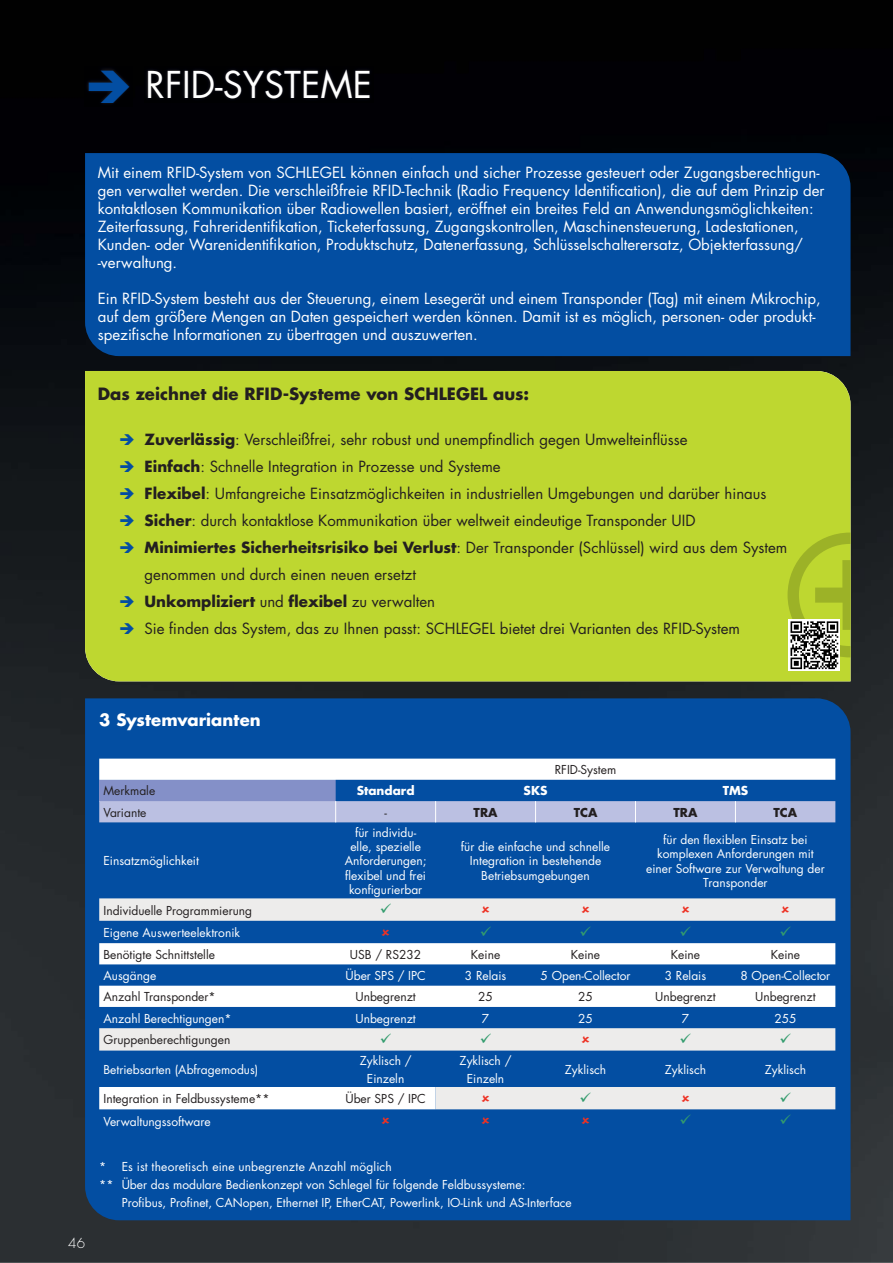
<style>
.page{position:relative;width:893px;height:1263px;background:#fff}
.page>*{position:absolute;margin:0;border:0;box-sizing:border-box;transform-origin:0 0}
.t1{font:36px "Futura Std";color:#fff}
.t2{font:700 16.5px "Futura Std";letter-spacing:.005em;color:#231f20}
.t3{font:700 16.5px "Futura Std";color:#fff}
.t4{font:15px/18px "Futura Std";color:#fff}
.t5{font:15px/27px "Futura Std";color:#231f20}
.t6{font:300 13.5px "Futura Std";color:#fff}
.t7{font:12px/14.4px "Futura Std";color:#fff;text-align:center}
.t8{font:12px "Futura Std";color:#231f20}
.t9{font:700 12px "Futura Std";color:#fff}
.t10{font:700 12px "Futura Std";color:#231f20}
.s1{font-weight:700}
</style>
<div class="page">
<img style="left:0;top:0;width:893px;height:1263px">
<div style="left:85px;top:371px;width:765px;height:310px;background:#bed730"></div>
<div style="left:85px;top:153px;width:765px;height:203px;background:#034ea2"></div>
<div style="left:85px;top:698px;width:765px;height:522px;background:#034ea2"></div>
<img style="left:850px;top:533px;width:1px;height:124px">
<img style="left:85px;top:67px;width:47px;height:39px">
<img style="left:144px;top:66px;width:229px;height:36px">
<svg style="left:789px;top:669px;width:51px;height:2px"></svg>
<svg style="left:787px;top:533px;width:63px;height:136px;background:#a4b548"></svg>
<svg style="left:99px;top:898px;width:736px;height:211px;background:#5686bc"></svg>
<svg style="left:99px;top:943px;width:736px;height:21px"></svg>
<svg style="left:99px;top:986px;width:736px;height:21px"></svg>
<svg style="left:99px;top:1087px;width:337px;height:22px"></svg>
<svg style="left:99px;top:759px;width:736px;height:63px"></svg>
<svg style="left:89px;top:70px;width:40px;height:33px"></svg>
<svg style="left:120px;top:434px;width:14px;height:11px"></svg>
<svg style="left:120px;top:461px;width:14px;height:11px"></svg>
<svg style="left:120px;top:488px;width:14px;height:11px"></svg>
<svg style="left:120px;top:515px;width:14px;height:11px"></svg>
<svg style="left:120px;top:542px;width:14px;height:11px"></svg>
<svg style="left:120px;top:596px;width:14px;height:11px"></svg>
<svg style="left:120px;top:623px;width:14px;height:11px"></svg>
<svg style="left:381px;top:904px;width:10px;height:10px"></svg>
<svg style="left:482px;top:906px;width:7px;height:7px"></svg>
<svg style="left:582px;top:906px;width:7px;height:7px"></svg>
<svg style="left:682px;top:906px;width:7px;height:7px"></svg>
<svg style="left:782px;top:906px;width:7px;height:7px"></svg>
<svg style="left:382px;top:929px;width:7px;height:7px"></svg>
<svg style="left:481px;top:926px;width:10px;height:10px"></svg>
<svg style="left:581px;top:926px;width:10px;height:10px"></svg>
<svg style="left:681px;top:926px;width:10px;height:10px"></svg>
<svg style="left:780px;top:926px;width:11px;height:10px"></svg>
<svg style="left:381px;top:1034px;width:10px;height:9px"></svg>
<svg style="left:481px;top:1034px;width:10px;height:9px"></svg>
<svg style="left:582px;top:1036px;width:7px;height:7px"></svg>
<svg style="left:681px;top:1034px;width:10px;height:9px"></svg>
<svg style="left:780px;top:1034px;width:11px;height:9px"></svg>
<svg style="left:482px;top:1095px;width:7px;height:7px"></svg>
<svg style="left:581px;top:1092px;width:10px;height:10px"></svg>
<svg style="left:682px;top:1095px;width:7px;height:7px"></svg>
<svg style="left:780px;top:1092px;width:11px;height:10px"></svg>
<svg style="left:382px;top:1117px;width:7px;height:7px"></svg>
<svg style="left:482px;top:1117px;width:7px;height:7px"></svg>
<svg style="left:582px;top:1117px;width:7px;height:7px"></svg>
<svg style="left:681px;top:1115px;width:10px;height:10px"></svg>
<svg style="left:780px;top:1115px;width:11px;height:10px"></svg>
<h1 class="t1" style="left:145px;top:68px;width:228px">RFID-SYSTEME</h1>
<p class="t4" style="left:98px;top:165px;width:728px">Mit einem RFID-System von SCHLEGEL können einfach und sicher Prozesse gesteuert oder Zugangsberechtigun&shy;gen verwaltet werden. Die verschleißfreie RFID-Technik (Radio Frequency Identification), die auf dem Prinzip der kontaktlosen Kommunikation über Radiowellen basiert, eröffnet ein breites Feld an Anwendungsmöglichkeiten:<br>Zeiterfassung, Fahreridentifikation, Ticketerfassung, Zugangskontrollen, Maschinensteuerung, Ladestationen, Kunden- oder Warenidentifikation, Produktschutz, Datenerfassung, Schlüsselschalterersatz, Objekterfassung/ -verwaltung.</p>
<p class="t4" style="left:98px;top:291px;width:724px">Ein RFID-System besteht aus der Steuerung, einem Lesegerät und einem Transponder (Tag) mit einem Mikrochip, auf dem größere Mengen an Daten gespeichert werden können. Damit ist es möglich, personen- oder produkt&shy;spezifische Informationen zu übertragen und auszuwerten.</p>
<p class="t2" style="left:98px;top:386px;width:433px">Das zeichnet die RFID-Systeme von SCHLEGEL aus:</p>
<p class="t5" style="left:145px;top:427px;width:644px"><span class="s1">Zuverlässig</span>: Verschleißfrei, sehr robust und unempfindlich gegen Umwelteinflüsse<br><span class="s1">Einfach</span>: Schnelle Integration in Prozesse und Systeme<br><span class="s1">Flexibel</span>: Umfangreiche Einsatzmöglichkeiten in industriellen Umgebungen und darüber hinaus <span class="s1">Sicher</span>: durch kontaktlose Kommunikation über weltweit eindeutige Transponder UID <span class="s1">Minimiertes Sicherheitsrisiko bei Verlust</span>: Der Transponder (Schlüssel) wird aus dem System genommen und durch einen neuen ersetzt<br><span class="s1">Unkompliziert</span> und <span class="s1">flexibel</span> zu verwalten<br>Sie finden das System, das zu Ihnen passt: SCHLEGEL bietet drei Varianten des RFID-System</p>
<p class="t6" style="left:68px;top:1237px;width:18px">46</p>
<p class="t3" style="left:99px;top:712px;width:163px">3 Systemvarianten</p>
<p class="t8" style="left:555px;top:764px;width:63px">RFID-System</p>
<p class="t8" style="left:103px;top:785px;width:53px">Merkmale</p>
<p class="t9" style="left:357px;top:785px;width:59px">Standard</p>
<p class="t9" style="left:524px;top:785px;width:25px">SKS</p>
<p class="t9" style="left:723px;top:785px;width:27px">TMS</p>
<p class="t8" style="left:103px;top:807px;width:44px">Variante</p>
<p class="t8" style="left:384px;top:807px;width:4px">-</p>
<p class="t10" style="left:474px;top:807px;width:25px">TRA</p>
<p class="t10" style="left:574px;top:807px;width:25px">TCA</p>
<p class="t10" style="left:673px;top:807px;width:25px">TRA</p>
<p class="t10" style="left:773px;top:807px;width:25px">TCA</p>
<p class="t7" style="left:103px;top:855px;width:97px">Einsatzmöglichkeit</p>
<p class="t7" style="left:345px;top:826px;width:83px">für individu&shy;elle, spezielle<br>Anforderungen; flexibel und frei konfigurierbar</p>
<p class="t7" style="left:461px;top:840px;width:151px">für die einfache und schnelle<br>Integration in bestehende<br>Betriebsumgebungen</p>
<p class="t7" style="left:646px;top:833px;width:180px">für den flexiblen Einsatz bei komplexen Anforderungen mit einer Software zur Verwaltung der<br>Transponder</p>
<p class="t8" style="left:103px;top:905px;width:150px">Individuelle Programmierung</p>
<p class="t7" style="left:103px;top:926px;width:138px">Eigene Auswerteelektronik</p>
<p class="t8" style="left:103px;top:949px;width:113px">Benötigte Schnittstelle</p>
<p class="t8" style="left:350px;top:949px;width:73px">USB / RS232</p>
<p class="t8" style="left:471px;top:949px;width:31px">Keine</p>
<p class="t8" style="left:571px;top:949px;width:31px">Keine</p>
<p class="t8" style="left:671px;top:949px;width:31px">Keine</p>
<p class="t8" style="left:771px;top:949px;width:31px">Keine</p>
<p class="t7" style="left:103px;top:969px;width:54px">Ausgänge</p>
<p class="t7" style="left:345px;top:969px;width:82px">Über SPS / IPC</p>
<p class="t7" style="left:465px;top:969px;width:43px">3 Relais</p>
<p class="t7" style="left:541px;top:969px;width:91px">5 Open-Collector</p>
<p class="t7" style="left:665px;top:969px;width:43px">3 Relais</p>
<p class="t7" style="left:740px;top:969px;width:91px">8 Open-Collector</p>
<p class="t8" style="left:103px;top:991px;width:114px">Anzahl Transponder*</p>
<p class="t8" style="left:355px;top:991px;width:62px">Unbegrenzt</p>
<p class="t8" style="left:478px;top:991px;width:16px">25</p>
<p class="t8" style="left:578px;top:991px;width:16px">25</p>
<p class="t8" style="left:655px;top:991px;width:62px">Unbegrenzt</p>
<p class="t8" style="left:755px;top:991px;width:62px">Unbegrenzt</p>
<p class="t7" style="left:103px;top:1012px;width:130px">Anzahl Berechtigungen*</p>
<p class="t7" style="left:355px;top:1012px;width:62px">Unbegrenzt</p>
<p class="t7" style="left:482px;top:1012px;width:9px">7</p>
<p class="t7" style="left:578px;top:1012px;width:16px">25</p>
<p class="t7" style="left:682px;top:1012px;width:9px">7</p>
<p class="t7" style="left:774px;top:1012px;width:24px">255</p>
<p class="t8" style="left:104px;top:1034px;width:128px">Gruppenberechtigungen</p>
<p class="t7" style="left:103px;top:1063px;width:156px">Betriebsarten (Abfragemodus)</p>
<p class="t7" style="left:360px;top:1052px;width:53px;line-height:18px">Zyklisch /<br>Einzeln</p>
<p class="t7" style="left:460px;top:1052px;width:53px;line-height:18px">Zyklisch /<br>Einzeln</p>
<p class="t7" style="left:565px;top:1063px;width:43px">Zyklisch</p>
<p class="t7" style="left:665px;top:1063px;width:43px">Zyklisch</p>
<p class="t7" style="left:765px;top:1063px;width:43px">Zyklisch</p>
<p class="t8" style="left:103px;top:1093px;width:167px">Integration in Feldbussysteme**</p>
<p class="t8" style="left:345px;top:1093px;width:82px">Über SPS / IPC</p>
<p class="t7" style="left:103px;top:1115px;width:109px">Verwaltungssoftware</p>
<p class="t7" style="left:99px;top:1160px;width:294px">* Es ist theoretisch eine unbegrenzte Anzahl möglich</p>
<p class="t7" style="left:99px;top:1178px;width:428px">** Über das modulare Bedienkonzept von Schlegel für folgende Feldbussysteme:</p>
<p class="t7" style="left:122px;top:1196px;width:452px">Profibus, Profinet, CANopen, Ethernet IP, EtherCAT, Powerlink, IO-Link und AS-Interface</p>
</div>
